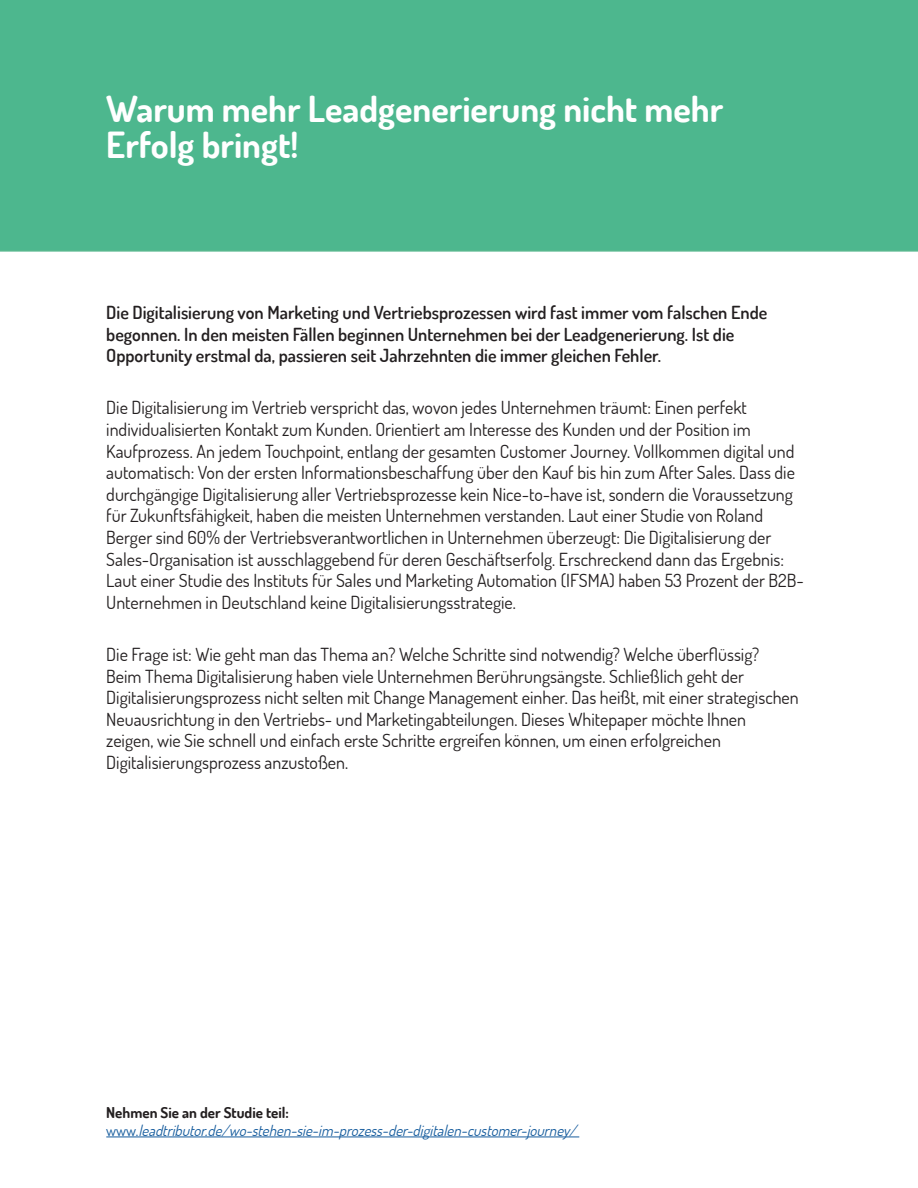
<style>
.page{position:relative;width:918px;height:1188px;background:#fff}
.page>*{position:absolute;margin:0;border:0;box-sizing:border-box;transform-origin:0 0}
.Fließtext_-_links{font:700 36px/36px "Dosis";color:#fff}
.Fließtext_-_links-2{font:18px/21.6px "Dosis";color:#231f20}
.Fließtext_-_links-3{font:600 18px/21.6px "Dosis";color:#231f20}
.Fließtext_-_links-4{font:italic 15px "Dosis";color:#175d9e}
.Fließtext_-_links-5{font:700 15px "Dosis";color:#231f20}
.s1{font-style:normal}
</style>
<div class="page">
<div style="left:0;top:0;width:918px;height:252px;background:#4db78e"></div>
<hr style="left:106px;top:1137px;width:473px;height:1px;background:#175d9e">
<p class="Fließtext_-_links" style="left:106px;top:90px;width:619px">Warum mehr Leadgenerierung nicht mehr<br>Erfolg bringt!</p>
<p class="Fließtext_-_links-3" style="left:106px;top:301px;width:663px">Die Digitalisierung von Marketing und Vertriebsprozessen wird fast immer vom falschen Ende begonnen. In den meisten Fällen beginnen Unternehmen bei der Leadgenerierung. Ist die<br>Opportunity erstmal da, passieren seit Jahrzehnten die immer gleichen Fehler.</p>
<p class="Fließtext_-_links-2" style="left:106px;top:396px;width:699px">Die Digitalisierung im Vertrieb verspricht das, wovon jedes Unternehmen träumt: Einen perfekt individualisierten Kontakt zum Kunden. Orientiert am Interesse des Kunden und der Position im Kaufprozess. An jedem Touchpoint, entlang der gesamten Customer Journey. Vollkommen digital und automatisch: Von der ersten Informationsbeschaffung über den Kauf bis hin zum After Sales. Dass die durchgängige Digitalisierung aller Vertriebsprozesse kein Nice-to-have ist, sondern die Voraussetzung für Zukunftsfähigkeit, haben die meisten Unternehmen verstanden. Laut einer Studie von Roland Berger sind 60% der Vertriebsverantwortlichen in Unternehmen überzeugt: Die Digitalisierung der Sales-Organisation ist ausschlaggebend für deren Geschäftserfolg. Erschreckend dann das Ergebnis:<br>Laut einer Studie des Instituts für Sales und Marketing Automation (IFSMA) haben 53 Prozent der B2B-Unternehmen in Deutschland keine Digitalisierungsstrategie.</p>
<p class="Fließtext_-_links-2" style="left:106px;top:643px;width:694px">Die Frage ist: Wie geht man das Thema an? Welche Schritte sind notwendig? Welche überflüssig?<br>Beim Thema Digitalisierung haben viele Unternehmen Berührungsängste. Schließlich geht der Digitalisierungsprozess nicht selten mit Change Management einher. Das heißt, mit einer strategischen Neuausrichtung in den Vertriebs- und Marketingabteilungen. Dieses Whitepaper möchte Ihnen<br>zeigen, wie Sie schnell und einfach erste Schritte ergreifen können, um einen erfolgreichen Digitalisierungsprozess anzustoßen.</p>
<p class="Fließtext_-_links-5" style="left:106px;top:1103px;width:184px">Nehmen Sie an der Studie teil:</p>
<p class="Fließtext_-_links-4" style="left:106px;top:1121px;width:476px"><span class="s1">w w w .</span> leadtributor.de/wo-stehen-sie-im-prozess-der-digitalen-customer-journey/</p>
</div>
